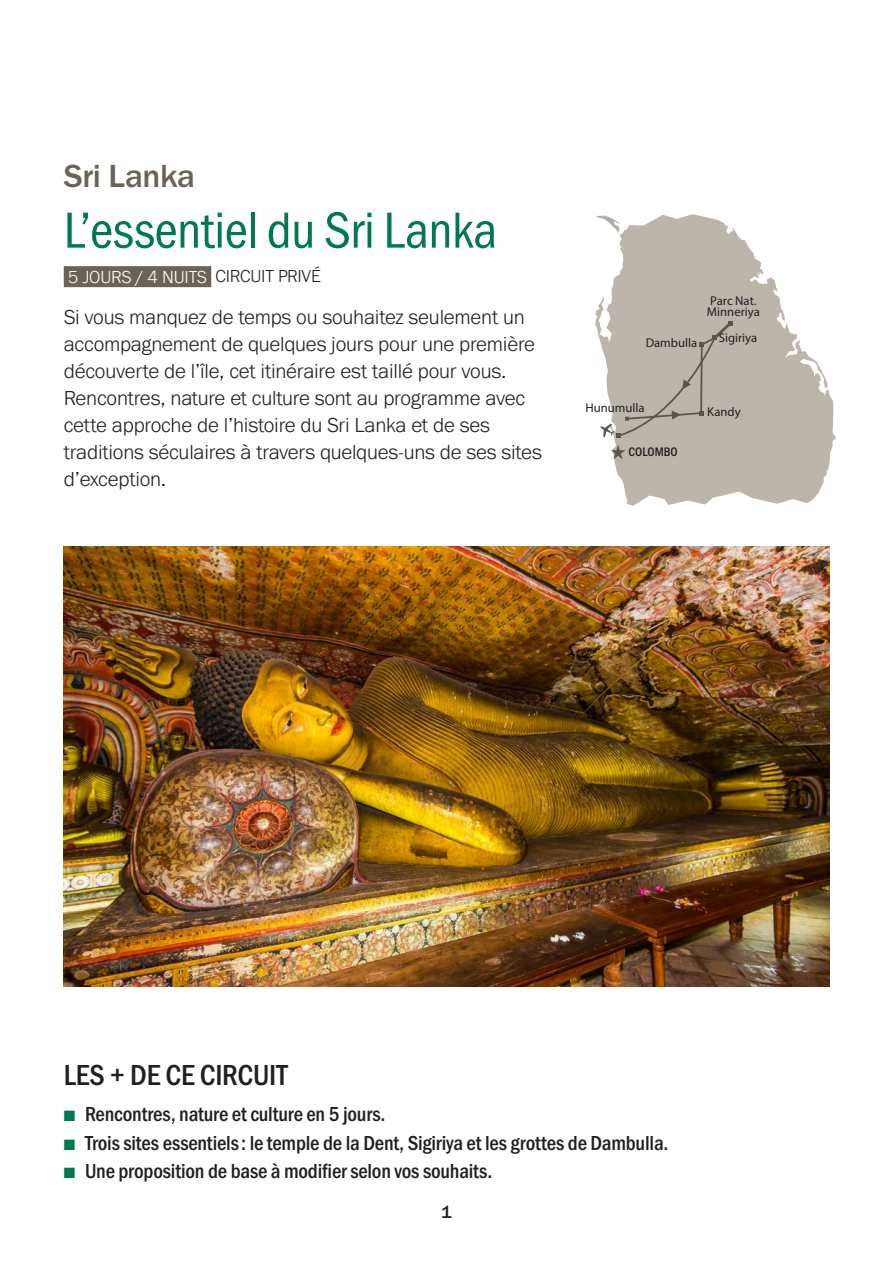
<style>
.page{position:relative;width:893px;height:1263px;background:#fff}
.page>*{position:absolute;margin:0;border:0;box-sizing:border-box;transform-origin:0 0}
.Titre_circuit{font:52.5px "Franklin Gothic URW Con Boo";letter-spacing:-.01em;color:#00794e}
.Duree_circuit{font:500 33.15px "Franklin Gothic URW";letter-spacing:-.01em;color:#6b6357}
.Texte_Généraliste{font:500 30px "Franklin Gothic URW Cond";letter-spacing:-.01em;color:#231f20}
.Chapo_2{font:300 21px/27px "Franklin Gothic URW";letter-spacing:-.01em;color:#231f20}
.t1{font:500 21px "Franklin Gothic URW Cond";letter-spacing:-.01em;color:#231f20}
.Duree_circuit-2{font:300 18px "Franklin Gothic URW";letter-spacing:-.01em;color:#fff}
.Duree_circuit-3{font:300 18px "Franklin Gothic URW";letter-spacing:-.01em;color:#231f20}
.t2{font:500 18px "Franklin Gothic URW";color:#231f20}
.t3{font:12.75px/11.4px "Franklin Gothic URW Cond";color:#231f20}
.t4{font:500 12.75px "Franklin Gothic URW Cond";color:#231f20}
.s1{color:#00794e}
</style>
<div class="page">
<svg style="left:595px;top:233px;width:241px;height:257px;fill:#bbb5ac"></svg>
<svg style="left:611px;top:445px;width:14px;height:14px"></svg>
<svg style="left:600px;top:319px;width:134px;height:119px;background:#bab4ac"></svg>
<img style="left:64px;top:546px;width:765px;height:440px">
<svg style="left:596px;top:214px;width:140px;height:19px"></svg>
<svg style="left:624px;top:490px;width:196px;height:16px"></svg>
<div style="left:64px;top:266px;width:147px;height:21px;background:#6b6357"></div>
<p class="Duree_circuit" style="left:64px;top:156px;width:133px">Sri Lanka</p>
<p class="Titre_circuit" style="left:64px;top:198px;width:435px">L’essentiel du Sri Lanka</p>
<p class="Duree_circuit-2" style="left:68px;top:266px;width:140px">5 JOURS / 4 NUITS</p>
<p class="Duree_circuit-3" style="left:216px;top:265px;width:107px">CIRCUIT PRIVÉ</p>
<p class="Chapo_2" style="left:64px;top:303px;width:480px">Si vous manquez de temps ou souhaitez seulement un accompagnement de quelques jours pour une première découverte de l’île, cet itinéraire est taillé pour vous.<br>Rencontres, nature et culture sont au programme avec cette approche de l’histoire du Sri Lanka et de ses traditions séculaires à travers quelques-uns de ses sites d’exception.</p>
<p class="t3" style="left:646px;top:337px;width:53px">Dambulla</p>
<p class="t3" style="left:707px;top:295px;width:55px">Parc Nat.<br>Minneriya</p>
<p class="t3" style="left:719px;top:332px;width:40px">Sigiriya</p>
<p class="t3" style="left:586px;top:401px;width:61px">Hunumulla</p>
<p class="t4" style="left:628px;top:443px;width:51px">COLOMBO</p>
<p class="t3" style="left:707px;top:406px;width:35px">Kandy</p>
<p class="Texte_Généraliste" style="left:64px;top:1053px;width:225px">LES + DE CE CIRCUIT</p>
<p class="t1" style="left:64px;top:1099px;width:323px"><span class="s1">■</span> Rencontres, nature et culture en 5 jours.</p>
<p class="t1" style="left:64px;top:1127px;width:606px"><span class="s1">■</span> Trois sites essentiels: le temple de la Dent, Sigiriya et les grottes de Dambulla.</p>
<p class="t1" style="left:64px;top:1156px;width:430px"><span class="s1">■</span> Une proposition de base à modifier selon vos souhaits.</p>
<p class="t2" style="left:441px;top:1200px;width:12px">1</p>
</div>
